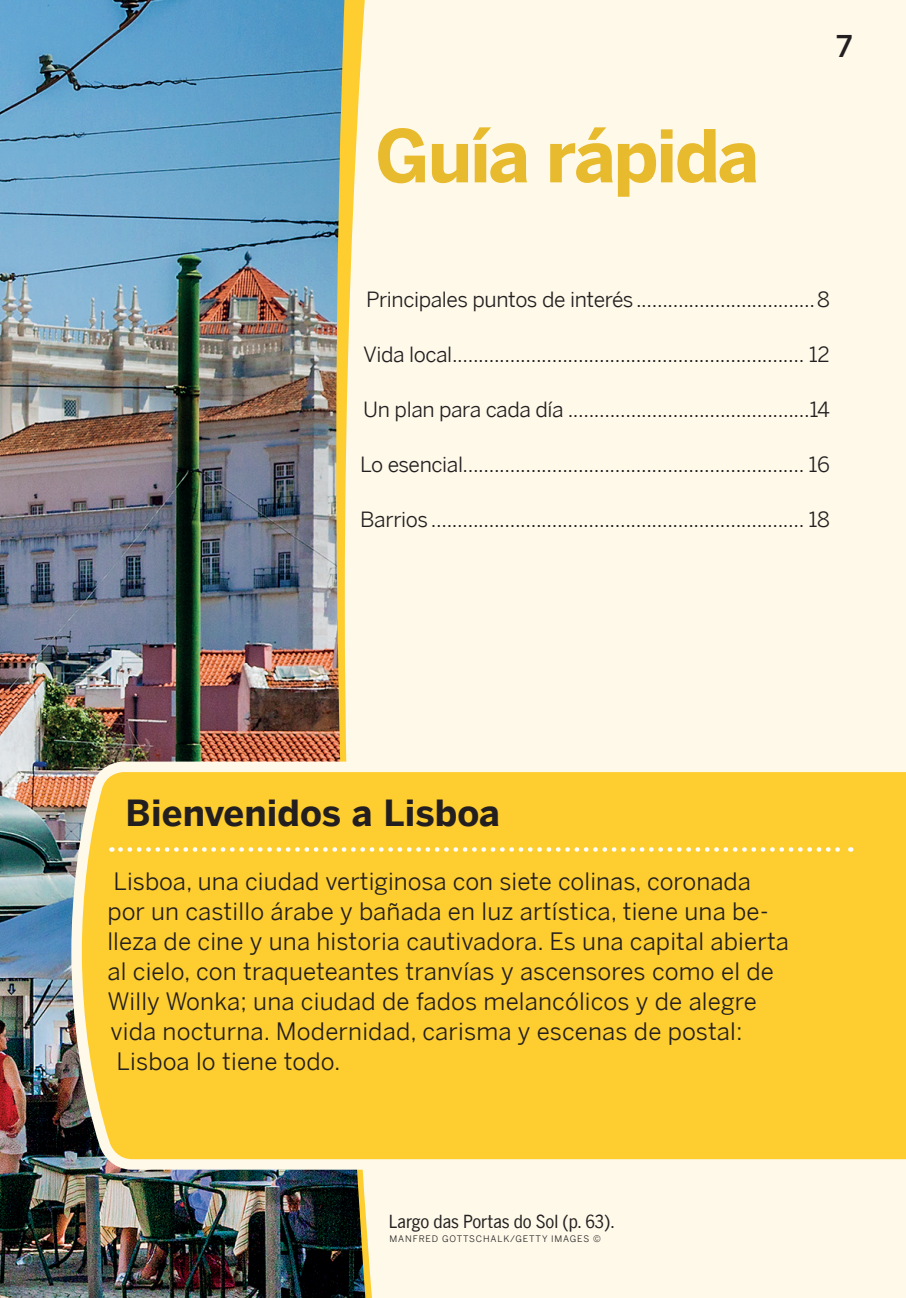
<style>
.page{position:relative;width:906px;height:1298px;background:#fff}
.page>*{position:absolute;margin:0;border:0;box-sizing:border-box;transform-origin:0 0}
.Heading_1_-_Contents{font:700 72px "LP Benton Sans";letter-spacing:-.03em;color:#e8ba2d}
.Box_Heading_1{font:700 36px "LP Benton Sans";letter-spacing:.005em;color:#231f20}
.t1{font:500 30px "LP Benton Sans";color:#231f20}
.Box_Flush_Left{font:24px "LP Benton Sans";letter-spacing:.005em;color:#231f20}
.Contents_-_Quickstar{font:21px "LP Benton Sans";letter-spacing:-.02em;color:#231f20}
.t2{font:18px "LP Benton Sans Cond";color:#231f20}
.Credit{font:9px "LP Benton Sans";letter-spacing:.1em;color:#231f20}
</style>
<div class="page">
<img style="left:0;top:0;width:336px;height:1297px">
<div style="left:345px;top:0;width:560px;height:1297px;background:#fef9e9"></div>
<svg style="left:66px;top:756px;width:839px;height:418px;background:#facd3f"></svg>
<p class="Heading_1_-_Contents" style="left:375px;top:105px;width:385px">Guía rápida</p>
<p class="t1" style="left:836px;top:27px;width:18px">7</p>
<p class="Contents_-_Quickstar" style="left:366px;top:286px;width:465px">Principales puntos de interés..................................8</p>
<p class="Contents_-_Quickstar" style="left:363px;top:341px;width:468px">Vida local................................................................... 12</p>
<p class="Contents_-_Quickstar" style="left:363px;top:396px;width:468px">Un plan para cada día ..............................................14</p>
<p class="Contents_-_Quickstar" style="left:360px;top:451px;width:471px">Lo esencial................................................................. 16</p>
<p class="Contents_-_Quickstar" style="left:360px;top:505px;width:471px">Barrios ....................................................................... 18</p>
<p class="Box_Heading_1" style="left:125px;top:787px;width:376px">Bienvenidos a Lisboa</p>
<p class="Box_Flush_Left" style="left:113px;top:866px;width:639px">Lisboa, una ciudad vertiginosa con siete colinas, coronada</p>
<p class="Box_Flush_Left" style="left:107px;top:896px;width:662px">por un castillo árabe y bañada en luz artística, tiene una be-</p>
<p class="Box_Flush_Left" style="left:107px;top:926px;width:683px">lleza de cine y una historia cautivadora. Es una capital abierta</p>
<p class="Box_Flush_Left" style="left:107px;top:956px;width:668px">al cielo, con traqueteantes tranvías y ascensores como el de</p>
<p class="Box_Flush_Left" style="left:107px;top:986px;width:651px">Willy Wonka; una ciudad de fados melancólicos y de alegre</p>
<p class="Box_Flush_Left" style="left:110px;top:1016px;width:633px">vida nocturna. Modernidad, carisma y escenas de postal:</p>
<p class="Box_Flush_Left" style="left:116px;top:1046px;width:226px">Lisboa lo tiene todo.</p>
<p class="t2" style="left:389px;top:1209px;width:227px">Largo das Portas do Sol (p. 63).</p>
<p class="Credit" style="left:389px;top:1232px;width:213px">MANFRED GOTTSCHALK/GETTY IMAGES ©</p>
</div>
